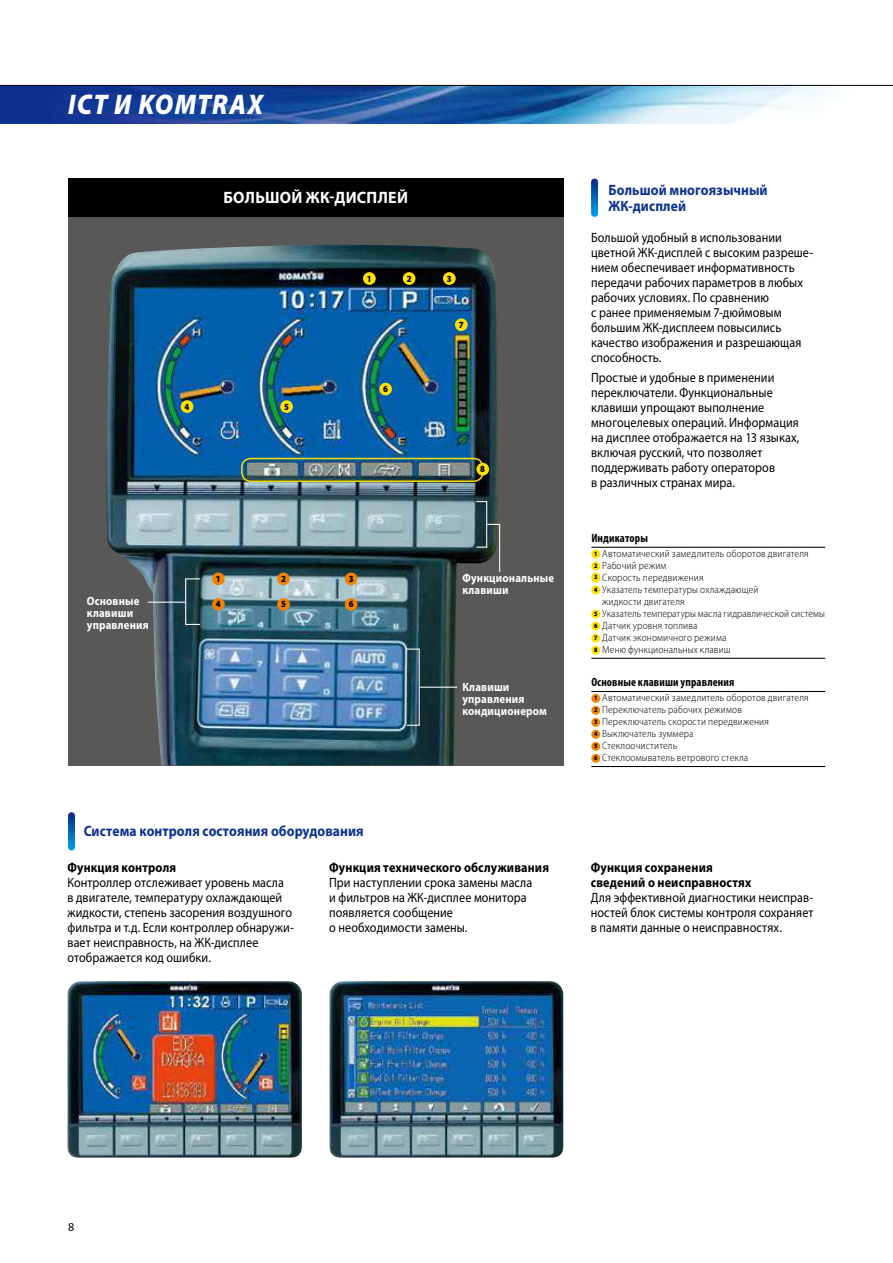
<style>
.page{position:relative;width:893px;height:1263px;background:#fff}
.page>*{position:absolute;margin:0;border:0;box-sizing:border-box;transform-origin:0 0}
.t1{font:italic 900 28.5px "Myriad Pro";letter-spacing:.045em;color:#fff;scale:.9 1}
.t2{font:700 16.5px "Myriad Pro";letter-spacing:.02em;color:#fff;scale:.96 1}
.t3{font:700 15px/16.5px "Myriad Pro";letter-spacing:.01em;color:#0c3190;scale:.9 1}
.t4{font:13.5px/15px "Myriad Pro";letter-spacing:.005em;color:#000;scale:.9 1}
.t5{font:700 13.5px/15px "Myriad Pro";letter-spacing:.015em;color:#000;scale:.9 1}
.t6{font:700 12px/12px "Myriad Pro";letter-spacing:.015em;color:#fff;scale:.9 1}
.t7{font:700 condensed 12px "Myriad Pro";letter-spacing:.01em;color:#000}
.t8{font:12px "Myriad Pro";color:#000}
.t9{font:300 semi-condensed 10.5px/12px "Myriad Pro";letter-spacing:.01em;color:#000}
.t10{font:900 9.45px "Myriad Pro";color:#000;scale:.9 1}
.s1{font-weight:900;font-stretch:normal;font-size:6.6px}
</style>
<div class="page">
<img style="left:0;top:86px;width:816px;height:37px">
<hr style="left:0;top:85px;width:893px;height:1px;background:#000">
<img style="left:68px;top:981px;width:234px;height:176px">
<img style="left:330px;top:981px;width:233px;height:176px">
<svg style="left:68px;top:812px;width:7px;height:38px"></svg>
<svg style="left:591px;top:179px;width:7px;height:38px"></svg>
<div style="left:68px;top:217px;width:495px;height:548px;background:#5a5757"></div>
<img style="left:106px;top:245px;width:392px;height:520px">
<div style="left:68px;top:179px;width:495px;height:38px;background:#000"></div>
<hr style="left:591px;top:547px;width:234px;height:1px;background:#000">
<hr style="left:591px;top:658px;width:234px;height:1px;background:#000">
<div style="left:591px;top:550px;width:9px;height:8px;background:#ffe100;border-radius:50%"></div>
<div style="left:591px;top:562px;width:9px;height:8px;background:#ffe100;border-radius:50%"></div>
<div style="left:591px;top:572px;width:9px;height:9px;background:#ffe100;border-radius:50%"></div>
<div style="left:591px;top:586px;width:9px;height:8px;background:#ffe100;border-radius:50%"></div>
<div style="left:591px;top:610px;width:9px;height:8px;background:#ffe100;border-radius:50%"></div>
<div style="left:591px;top:622px;width:9px;height:8px;background:#ffe100;border-radius:50%"></div>
<div style="left:591px;top:634px;width:9px;height:8px;background:#ffe100;border-radius:50%"></div>
<div style="left:591px;top:646px;width:9px;height:8px;background:#ffe100;border-radius:50%"></div>
<hr style="left:591px;top:691px;width:234px;height:1px;background:#000">
<hr style="left:591px;top:766px;width:234px;height:1px;background:#000">
<div style="left:591px;top:694px;width:9px;height:9px;background:#f08300;border-radius:50%"></div>
<div style="left:591px;top:706px;width:9px;height:9px;background:#f08300;border-radius:50%"></div>
<div style="left:591px;top:718px;width:9px;height:9px;background:#f08300;border-radius:50%"></div>
<div style="left:591px;top:730px;width:9px;height:9px;background:#f08300;border-radius:50%"></div>
<div style="left:591px;top:742px;width:9px;height:9px;background:#f08300;border-radius:50%"></div>
<div style="left:591px;top:754px;width:9px;height:9px;background:#f08300;border-radius:50%"></div>
<div style="left:363px;top:272px;width:13px;height:13px;background:#ffe100;border-radius:50%"></div>
<div style="left:403px;top:272px;width:12px;height:13px;background:#ffe100;border-radius:50%"></div>
<div style="left:443px;top:272px;width:13px;height:13px;background:#ffe100;border-radius:50%"></div>
<div style="left:181px;top:400px;width:12px;height:13px;background:#ffe100;border-radius:50%"></div>
<div style="left:280px;top:400px;width:13px;height:13px;background:#ffe100;border-radius:50%"></div>
<div style="left:379px;top:383px;width:13px;height:12px;background:#ffe100;border-radius:50%"></div>
<div style="left:455px;top:318px;width:13px;height:13px;background:#ffe100;border-radius:50%"></div>
<div style="left:212px;top:572px;width:13px;height:13px;background:#f08300;border-radius:50%"></div>
<div style="left:212px;top:598px;width:13px;height:13px;background:#f08300;border-radius:50%"></div>
<div style="left:277px;top:572px;width:13px;height:13px;background:#f08300;border-radius:50%"></div>
<div style="left:277px;top:598px;width:13px;height:13px;background:#f08300;border-radius:50%"></div>
<div style="left:345px;top:572px;width:12px;height:13px;background:#f08300;border-radius:50%"></div>
<div style="left:345px;top:598px;width:12px;height:13px;background:#f08300;border-radius:50%"></div>
<div style="left:241px;top:458px;width:242px;height:24px;border:1px solid #ffe100;border-radius:9px"></div>
<div style="left:476px;top:463px;width:13px;height:12px;background:#ffe100;border-radius:50%"></div>
<div style="left:185px;top:578px;width:16px;height:47px;border:1px solid #fff"></div>
<div style="left:476px;top:501px;width:11px;height:47px;border:1px solid #fff"></div>
<svg style="left:486px;top:523px;width:15px;height:50px"></svg>
<hr style="left:420px;top:687px;width:37px;height:1px;background:#fff">
<hr style="left:148px;top:602px;width:37px;height:1px;background:#fff">
<h1 class="t1" style="left:68px;top:88px;width:218px">ICT И KOMTRAX</h1>
<p class="t2" style="left:223px;top:187px;width:194px">БОЛЬШОЙ ЖК-ДИСПЛЕЙ</p>
<p class="t10" style="left:367px;top:272px;width:7px">1</p>
<p class="t10" style="left:407px;top:272px;width:7px">2</p>
<p class="t10" style="left:447px;top:272px;width:7px">3</p>
<p class="t10" style="left:185px;top:400px;width:7px">4</p>
<p class="t10" style="left:284px;top:400px;width:7px">5</p>
<p class="t10" style="left:383px;top:383px;width:7px">6</p>
<p class="t6" style="left:87px;top:594px;width:70px">Основные клавиши управления</p>
<p class="t10" style="left:216px;top:572px;width:7px">1</p>
<p class="t10" style="left:216px;top:598px;width:7px">4</p>
<p class="t10" style="left:281px;top:572px;width:7px">2</p>
<p class="t10" style="left:281px;top:598px;width:7px">5</p>
<p class="t10" style="left:349px;top:572px;width:7px">3</p>
<p class="t10" style="left:349px;top:598px;width:7px">6</p>
<p class="t3" style="left:84px;top:823px;width:313px">Система контроля состояния оборудования</p>
<p class="t10" style="left:459px;top:318px;width:7px">7</p>
<p class="t10" style="left:480px;top:463px;width:7px">8</p>
<p class="t6" style="left:462px;top:571px;width:103px">Функциональные клавиши</p>
<p class="t6" style="left:462px;top:680px;width:96px">Клавиши управления кондиционером</p>
<p class="t5" style="left:68px;top:860px;width:122px">Функция контроля</p>
<p class="t4" style="left:68px;top:875px;width:253px">Контроллер отслеживает уровень масла<br>в двигателе, температуру охлаждающей жидкости, степень засорения воздушного фильтра и т.д. Если контроллер обнаружи&shy;вает неисправность, на ЖК-дисплее отображается код ошибки.</p>
<p class="t5" style="left:329px;top:860px;width:246px">Функция технического обслуживания</p>
<p class="t4" style="left:329px;top:875px;width:227px">При наступлении срока замены масла и фильтров на ЖК-дисплее монитора появляется сообщение<br>о необходимости замены.</p>
<p class="t3" style="left:609px;top:181px;width:178px">Большой многоязычный<br>ЖК-дисплей</p>
<p class="t4" style="left:591px;top:230px;width:248px">Большой удобный в использовании цветной ЖК-дисплей с высоким разреше&shy;нием обеспечивает информативность передачи рабочих параметров в любых рабочих условиях. По сравнению<br>с ранее применяемым 7-дюймовым большим ЖК-дисплеем повысились качество изображения и разрешающая способность.</p>
<p class="t4" style="left:591px;top:369px;width:233px">Простые и удобные в применении переключатели. Функциональные клавиши упрощают выполнение многоцелевых операций. Информация на дисплее отображается на 13 языках, включая русский, что позволяет поддерживать работу операторов<br>в различных странах мира.</p>
<p class="t7" style="left:591px;top:530px;width:58px">Индикаторы</p>
<p class="t9" style="left:594px;top:547px;width:216px"><span class="s1">1</span> Автоматический замедлитель оборотов двигателя</p>
<p class="t9" style="left:594px;top:559px;width:74px"><span class="s1">2</span> Рабочий режим</p>
<p class="t9" style="left:594px;top:571px;width:111px"><sup>3</sup> Скорость передвижения</p>
<p class="t9" style="left:594px;top:583px;width:166px"><span class="s1">4</span> Указатель температуры охлаждающей</p>
<p class="t9" style="left:602px;top:595px;width:84px">жидкости двигателя</p>
<p class="t9" style="left:594px;top:607px;width:232px"><span class="s1">5</span> Указатель температуры масла гидравлической системы</p>
<p class="t9" style="left:594px;top:619px;width:105px"><span class="s1">6</span> Датчик уровня топлива</p>
<p class="t9" style="left:594px;top:631px;width:134px"><span class="s1">7</span> Датчик экономичного режима</p>
<p class="t9" style="left:594px;top:643px;width:138px"><span class="s1">8</span> Меню функциональных клавиш</p>
<p class="t7" style="left:591px;top:674px;width:145px">Основные клавиши управления</p>
<p class="t9" style="left:594px;top:692px;width:216px"><span class="s1">1</span> Автоматический замедлитель оборотов двигателя <span class="s1">2</span> Переключатель рабочих режимов<br><span class="s1">3</span> Переключатель скорости передвижения<br><span class="s1">4</span> Выключатель зуммера<br><span class="s1">5</span> Стеклоочиститель<br><span class="s1">6</span> Стеклоомыватель ветрового стекла</p>
<p class="t5" style="left:591px;top:860px;width:180px">Функция сохранения сведений о неисправностях</p>
<p class="t4" style="left:591px;top:890px;width:249px;text-align:justify">Для эффективной диагностики неисправ&shy;ностей блок системы контроля сохраняет в памяти данные о неисправностях.</p>
<p class="t8" style="left:68px;top:1219px;width:8px">8</p>
</div>
